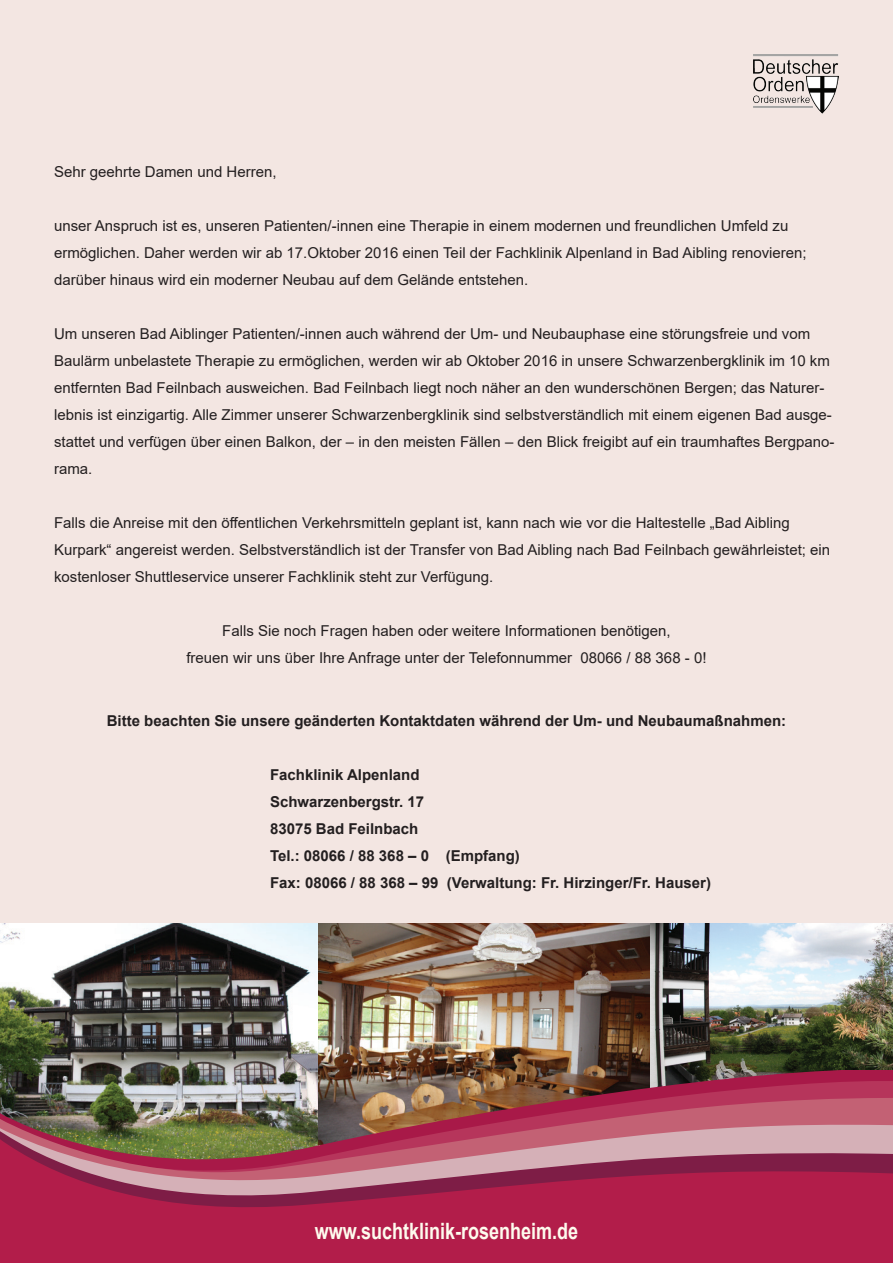
<style>
.page{position:relative;width:893px;height:1263px;background:#fff}
.page>*{position:absolute;margin:0;border:0;box-sizing:border-box;transform-origin:0 0}
.t1{font:700 22.5px "Arial";color:#fefbee;scale:.8 1}
.t2{font:15px/27px "Arial";color:#231f20}
.t3{font:700 15px/27px "Arial";color:#231f20}
</style>
<div class="page">
<div style="left:0;top:0;width:893px;height:924px;background:#f3e6e2"></div>
<img style="left:0;top:924px;width:318px;height:147px">
<img style="left:649px;top:924px;width:244px;height:147px">
<img style="left:318px;top:924px;width:331px;height:147px">
<img style="left:754px;top:54px;width:85px;height:60px">
<img style="left:0;top:1071px;width:893px;height:192px">
<p class="t2" style="left:54px;top:158px;width:224px">Sehr geehrte Damen und Herren,</p>
<p class="t2" style="left:54px;top:212px;width:754px">unser Anspruch ist es, unseren Patienten/-innen eine Therapie in einem modernen und freundlichen Umfeld zu ermöglichen. Daher werden wir ab 17.Oktober 2016 einen Teil der Fachklinik Alpenland in Bad Aibling renovieren; darüber hinaus wird ein moderner Neubau auf dem Gelände entstehen.</p>
<p class="t2" style="left:54px;top:320px;width:782px">Um unseren Bad Aiblinger Patienten/-innen auch während der Um- und Neubauphase eine störungsfreie und vom Baulärm unbelastete Therapie zu ermöglichen, werden wir ab Oktober 2016 in unsere Schwarzenbergklinik im 10 km entfernten Bad Feilnbach ausweichen. Bad Feilnbach liegt noch näher an den wunderschönen Bergen; das Naturer&shy;lebnis ist einzigartig. Alle Zimmer unserer Schwarzenbergklinik sind selbstverständlich mit einem eigenen Bad ausge&shy;stattet und verfügen über einen Balkon, der – in den meisten Fällen – den Blick freigibt auf ein traumhaftes Bergpano&shy;rama.</p>
<p class="t2" style="left:54px;top:509px;width:778px">Falls die Anreise mit den öffentlichen Verkehrsmitteln geplant ist, kann nach wie vor die Haltestelle „Bad Aibling<br>Kurpark“ angereist werden. Selbstverständlich ist der Transfer von Bad Aibling nach Bad Feilnbach gewährleistet; ein kostenloser Shuttleservice unserer Fachklinik steht zur Verfügung.</p>
<p class="t2" style="left:186px;top:617px;width:522px;text-align:center">Falls Sie noch Fragen haben oder weitere Informationen benötigen,<br>freuen wir uns über Ihre Anfrage unter der Telefonnummer 08066 / 88 368 - 0!</p>
<p class="t3" style="left:107px;top:707px;width:681px">Bitte beachten Sie unsere geänderten Kontaktdaten während der Um- und Neubaumaßnahmen:</p>
<p class="t3" style="left:270px;top:761px;width:443px">Fachklinik Alpenland<br>Schwarzenbergstr. 17<br>83075 Bad Feilnbach<br>Tel.: 08066 / 88 368 – 0 (Empfang)<br>Fax: 08066 / 88 368 – 99 (Verwaltung: Fr. Hirzinger/Fr. Hauser)</p>
<h1 class="t1" style="left:315px;top:1215px;width:331px">www.suchtklinik-rosenheim.de</h1>
</div>
